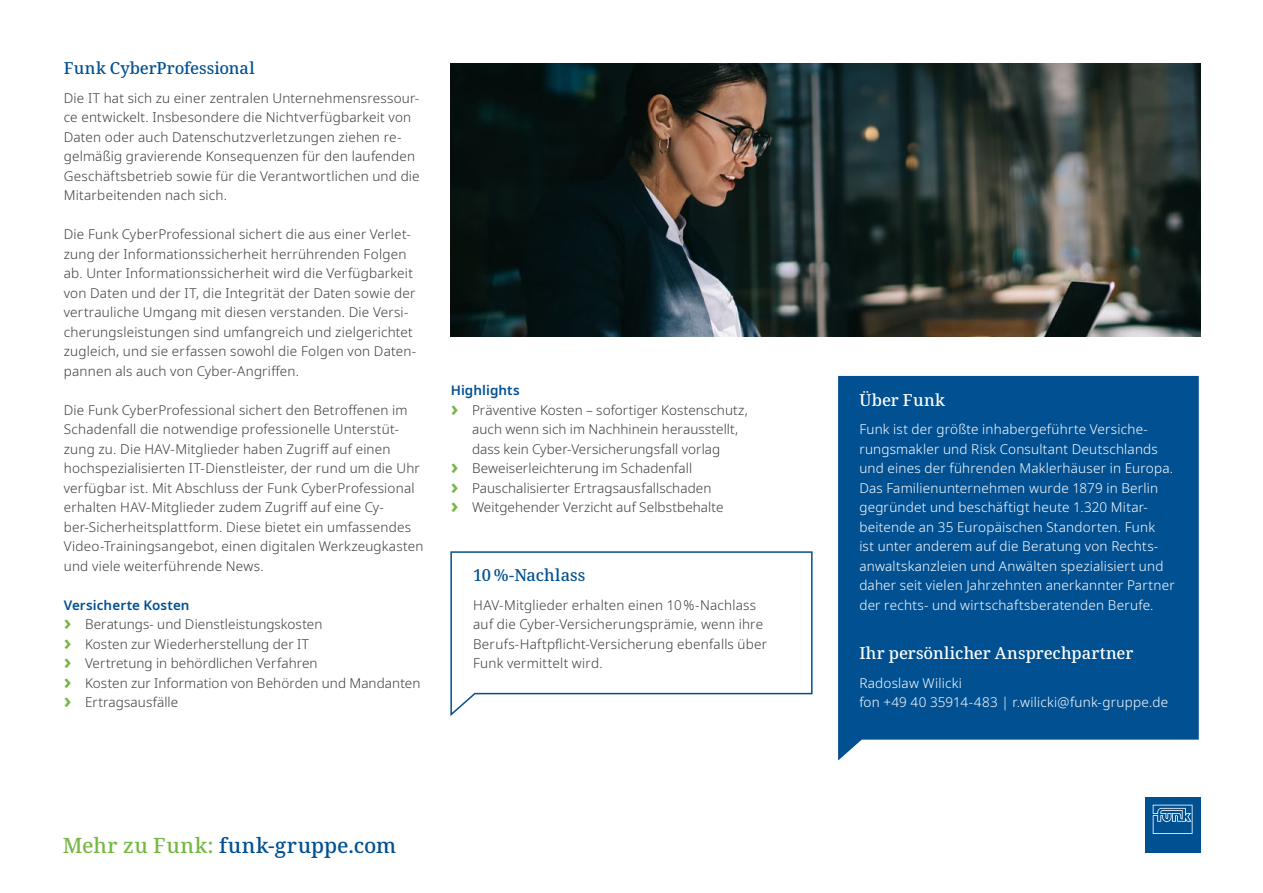
<style>
.page{position:relative;width:1263px;height:893px;background:#fff}
.page>*{position:absolute;margin:0;border:0;box-sizing:border-box;transform-origin:0 0}
.t1{font:500 21px "Noto Serif";letter-spacing:.02em;color:#005092}
.t2{font:500 16.5px "Noto Serif";letter-spacing:.005em;color:#fff}
.t3{font:500 16.5px "Noto Serif";color:#005092}
.t4{font:300 13.5px/19.5px "Noto Sans";letter-spacing:.015em;color:#3c3c3b}
.t5{font:300 13.5px/19.5px "Noto Sans";letter-spacing:.015em;color:#fff}
.t6{font:600 13.5px "Noto Sans";letter-spacing:.005em;color:#005092}
.s1{font-weight:600;color:#005092}
.s2{font-weight:700;font-size:21px;color:#75b845}
.s3{color:#75b845}
</style>
<div class="page">
<div style="left:1145px;top:797px;width:55px;height:56px;background:#005092"></div>
<svg style="left:1153px;top:805px;width:39px;height:29px"></svg>
<svg style="left:450px;top:551px;width:363px;height:165px"></svg>
<div style="left:838px;top:376px;width:361px;height:384px;background:#005092"></div>
<img style="left:451px;top:64px;width:749px;height:273px">
<p class="t3" style="left:64px;top:57px;width:192px">Funk CyberProfessional</p>
<p class="t4" style="left:64px;top:88px;width:357px">Die IT hat sich zu einer zentralen Unternehmensressour&shy;ce entwickelt. Insbesondere die Nichtverfügbarkeit von Daten oder auch Datenschutzverletzungen ziehen re&shy;gelmäßig gravierende Konsequenzen für den laufenden Geschäftsbetrieb sowie für die Verantwortlichen und die Mitarbeitenden nach sich.</p>
<p class="t4" style="left:64px;top:225px;width:354px">Die Funk CyberProfessional sichert die aus einer Verlet&shy;zung der Informationssicherheit herrührenden Folgen ab. Unter Informationssicherheit wird die Verfügbarkeit von Daten und der IT, die Integrität der Daten sowie der vertrauliche Umgang mit diesen verstanden. Die Versi&shy;cherungsleistungen sind umfangreich und zielgerichtet zugleich, und sie erfassen sowohl die Folgen von Daten&shy;pannen als auch von Cyber-Angriffen.</p>
<p class="t4" style="left:64px;top:400px;width:361px">Die Funk CyberProfessional sichert den Betroffenen im Schadenfall die notwendige professionelle Unterstüt&shy;zung zu. Die HAV-Mitglieder haben Zugriff auf einen hochspezialisierten IT-Dienstleister, der rund um die Uhr verfügbar ist. Mit Abschluss der Funk CyberProfessional erhalten HAV-Mitglieder zudem Zugriff auf eine Cy&shy;ber-Sicherheitsplattform. Diese bietet ein umfassendes Video-Trainingsangebot, einen digitalen Werkzeugkasten und viele weiterführende News.</p>
<p class="t4" style="left:64px;top:595px;width:358px"><span class="s1">Versicherte Kosten<br></span><span class="s2">›</span> Beratungs- und Dienstleistungskosten<br><span class="s2">›</span> Kosten zur Wiederherstellung der IT<br><span class="s2">›</span> Vertretung in behördlichen Verfahren<br><span class="s2">›</span> Kosten zur Information von Behörden und Mandanten <span class="s2">›</span> Ertragsausfälle</p>
<p class="t6" style="left:451px;top:381px;width:70px">Highlights</p>
<p class="t4" style="left:451px;top:400px;width:299px"><span class="s2">›</span> Präventive Kosten – sofortiger Kostenschutz,</p>
<p class="t4" style="left:472px;top:420px;width:268px">auch wenn sich im Nachhinein herausstellt,</p>
<p class="t4" style="left:472px;top:439px;width:250px">dass kein Cyber-Versicherungsfall vorlag</p>
<p class="t4" style="left:451px;top:459px;width:243px"><span class="s2">›</span> Beweiserleichterung im Schadenfall</p>
<p class="t4" style="left:451px;top:478px;width:262px"><span class="s2">›</span> Pauschalisierter Ertragsausfallschaden</p>
<p class="t4" style="left:451px;top:498px;width:274px"><span class="s2">›</span> Weitgehender Verzicht auf Selbstbehalte</p>
<p class="t3" style="left:473px;top:564px;width:114px">10 %-Nachlass</p>
<p class="t4" style="left:473px;top:595px;width:295px">HAV-Mitglieder erhalten einen 10%-Nachlass auf die Cyber-Versicherungsprämie, wenn ihre Berufs-Haftpflicht-Versicherung ebenfalls über Funk vermittelt wird.</p>
<h1 class="t1" style="left:63px;top:831px;width:335px"><span class="s3">Mehr zu Funk:</span> funk-gruppe.com</h1>
<p class="t2" style="left:859px;top:388px;width:87px">Über Funk</p>
<p class="t5" style="left:859px;top:420px;width:317px">Funk ist der größte inhabergeführte Versiche&shy;rungsmakler und Risk Consultant Deutschlands und eines der führenden Maklerhäuser in Europa.<br>Das Familienunternehmen wurde 1879 in Berlin gegründet und beschäftigt heute 1.320 Mitar&shy;beitende an 35 Europäischen Standorten. Funk<br>ist unter anderem auf die Beratung von Rechts&shy;anwaltskanzleien und Anwälten spezialisiert und daher seit vielen Jahrzehnten anerkannter Partner der rechts- und wirtschaftsberatenden Berufe.</p>
<p class="t2" style="left:859px;top:642px;width:276px">Ihr persönlicher Ansprechpartner</p>
<p class="t5" style="left:859px;top:673px;width:310px">Radoslaw Wilicki<br>fon +49 40 35914-483 | r.wilicki@funk-gruppe.de</p>
</div>
